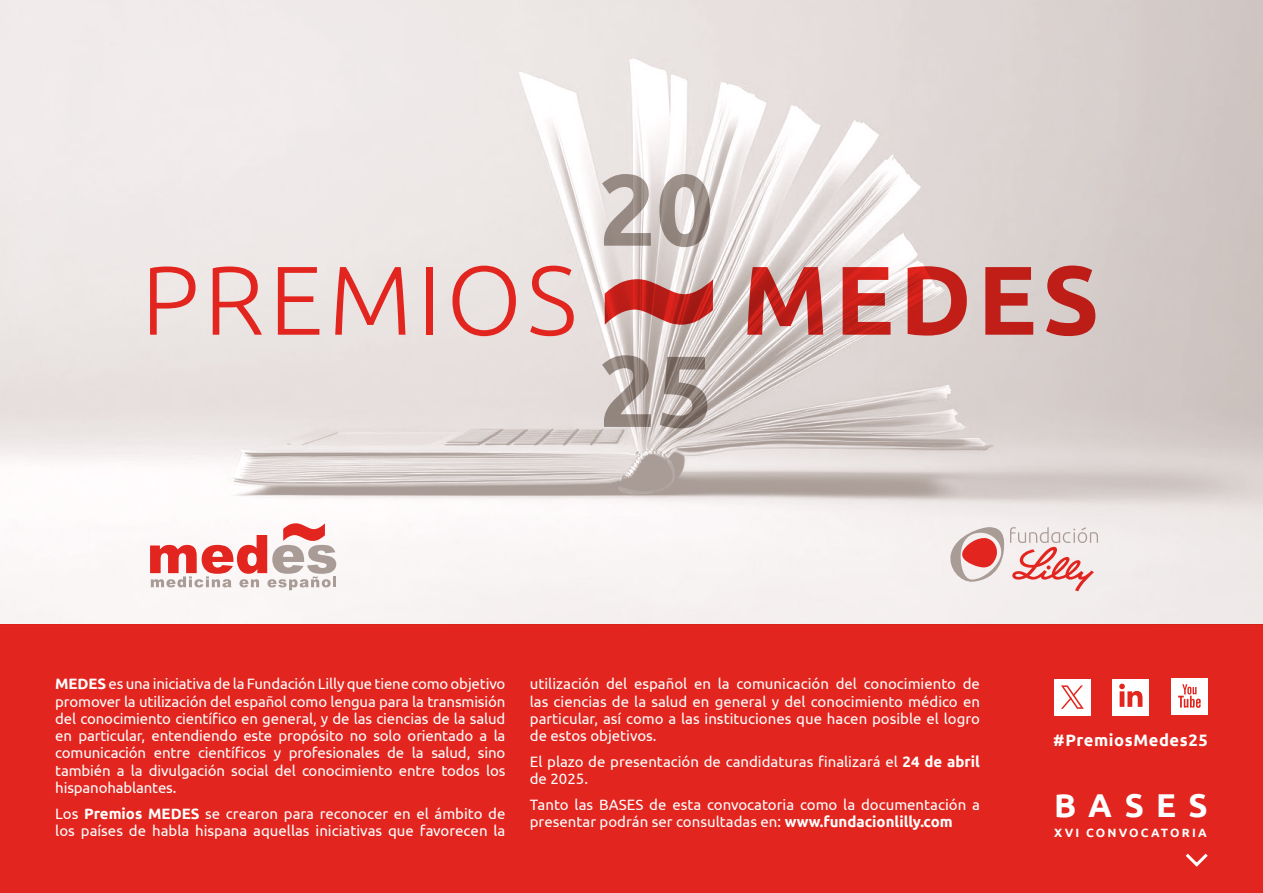
<style>
.page{position:relative;width:1263px;height:893px;background:#fff}
.page>*{position:absolute;margin:0;border:0;box-sizing:border-box;transform-origin:0 0}
.t1{font:700 33px "Ubuntu";letter-spacing:.37em;color:#fff}
.t2{font:700 16.5px "Ubuntu";letter-spacing:.035em;color:#fff}
.t3{font:15px/17.2px "Ubuntu";color:#fff}
.t4{font:700 12px "Ubuntu";letter-spacing:.18em;color:#fff}
.s1{font-weight:700}
</style>
<div class="page">
<img style="left:0;top:0;width:1263px;height:624px">
<div style="left:0;top:624px;width:1263px;height:269px;background:#e2251e"></div>
<svg style="left:150px;top:523px;width:186px;height:67px"></svg>
<svg style="left:948px;top:527px;width:150px;height:64px"></svg>
<svg style="left:1185px;top:853px;width:23px;height:14px"></svg>
<div style="left:1171px;top:678px;width:37px;height:36px;background:#fff"></div>
<svg style="left:1178px;top:684px;width:23px;height:24px"></svg>
<div style="left:1112px;top:679px;width:37px;height:36px;background:#fff"></div>
<svg style="left:1119px;top:684px;width:23px;height:23px"></svg>
<div style="left:1054px;top:679px;width:37px;height:36px;background:#fff"></div>
<svg style="left:1061px;top:685px;width:23px;height:24px"></svg>
<svg style="left:150px;top:266px;width:46px;height:69px;background:#e8a8a6"></svg>
<svg style="left:213px;top:266px;width:49px;height:69px;background:#e8a29f"></svg>
<svg style="left:278px;top:267px;width:41px;height:68px;background:#e7a09d"></svg>
<svg style="left:335px;top:267px;width:70px;height:68px;background:#e7a7a4"></svg>
<div style="left:426px;top:267px;width:7px;height:68px;background:#e2251e"></div>
<svg style="left:452px;top:266px;width:64px;height:70px;background:#e6adaa"></svg>
<svg style="left:530px;top:266px;width:44px;height:70px;background:#e5a9a6"></svg>
<svg style="left:602px;top:174px;width:49px;height:72px;background:#bdb4b0"></svg>
<svg style="left:659px;top:174px;width:51px;height:73px;background:#b8aea9"></svg>
<svg style="left:602px;top:355px;width:49px;height:72px;background:#b1a6a1"></svg>
<svg style="left:660px;top:357px;width:47px;height:71px;background:#a49993"></svg>
<svg style="left:605px;top:279px;width:108px;height:46px;background:#c75853"></svg>
<svg style="left:747px;top:267px;width:76px;height:68px;background:#c96661"></svg>
<svg style="left:843px;top:267px;width:47px;height:68px;background:#d25e59"></svg>
<svg style="left:908px;top:266px;width:59px;height:70px;background:#d06762"></svg>
<svg style="left:985px;top:267px;width:48px;height:68px;background:#c85955"></svg>
<svg style="left:1046px;top:266px;width:49px;height:70px;background:#c86864"></svg>
<p class="t3" style="left:55px;top:675px;width:452px;text-align:justify"><span class="s1">MEDES</span> es una iniciativa de la Fundación Lilly que tiene como objetivo promover la utilización del español como lengua para la transmisión del conocimiento científico en general, y de las ciencias de la salud en particular, entendiendo este propósito no solo orientado a la comunicación entre científicos y profesionales de la salud, sino también a la divulgación social del conocimiento entre todos los hispanohablantes.</p>
<p class="t3" style="left:55px;top:804px;width:452px">Los <span class="s1">Premios MEDES</span> se crearon para reconocer en el ámbito de los países de habla hispana aquellas iniciativas que favorecen la</p>
<p class="t3" style="left:530px;top:675px;width:452px;text-align:justify">utilización del español en la comunicación del conocimiento de las ciencias de la salud en general y del conocimiento médico en particular, así como a las instituciones que hacen posible el logro de estos objetivos.</p>
<p class="t3" style="left:530px;top:752px;width:452px">El plazo de presentación de candidaturas finalizará el <span class="s1">24 de abril </span>de 2025.</p>
<p class="t3" style="left:530px;top:795px;width:452px">Tanto las BASES de esta convocatoria como la documentación a presentar podrán ser consultadas en: <span class="s1">www.fundacionlilly.com</span></p>
<p class="t2" style="left:1053px;top:730px;width:156px">#PremiosMedes25</p>
<h1 class="t1" style="left:1054px;top:785px;width:155px">BASES</h1>
<p class="t4" style="left:1054px;top:825px;width:154px">XVI CONVOCATORIA</p>
</div>
